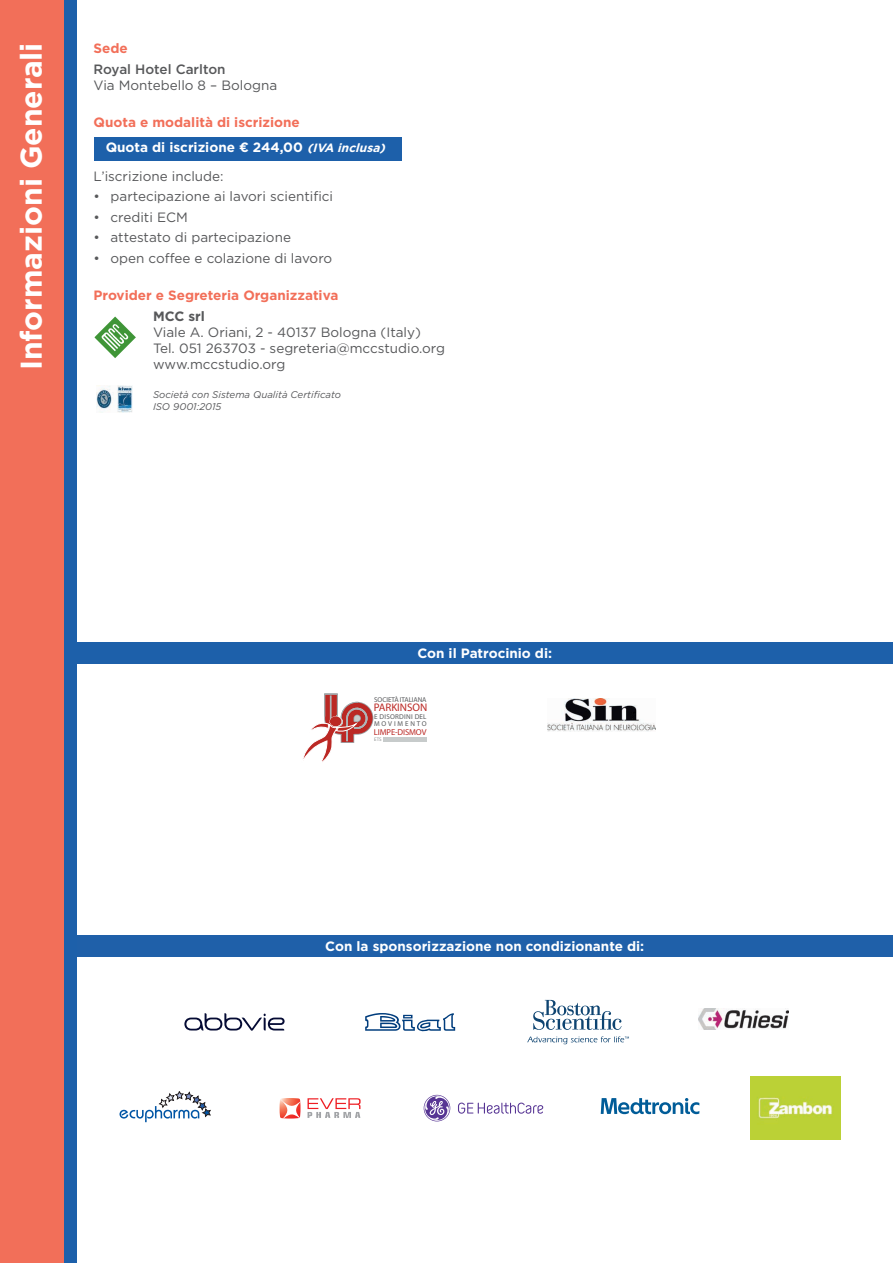
<style>
.page{position:relative;width:893px;height:1263px;background:#fff}
.page>*{position:absolute;margin:0;border:0;box-sizing:border-box;transform-origin:0 0}
.t1{font:700 30px "Gotham";color:#fff}
.t2{font:13.5px/16.2px "Gotham";color:#57585a}
.t3{font:700 13.5px/25px "Gotham";color:#f26f59}
.t4{font:700 13.5px "Gotham";color:#fff}
.t5{font:500 13.5px "Gotham";color:#57585a}
.t6{font:700 13.5px "Gotham";color:#57585a}
.t7{font:10.95px "Myriad Pro";letter-spacing:-.005em;color:#bb2824}
.t8{font:italic 9.75px/12px "Gotham";color:#57585a}
.t9{font:8.55px "Myriad Pro";letter-spacing:-.015em;color:#bb2824}
.t10{font:7.05px/7.6px "Myriad Pro";letter-spacing:.035em;color:#57585a}
.t11{font:7.05px "Myriad Pro";letter-spacing:-.015em;color:#57585a}
.t12{font:5.1px "Myriad Pro";color:#8e9091}
.s1{color:#fff}
.s2{font-style:italic;font-size:12px;color:#fff}
</style>
<div class="page">
<div style="left:53px;top:935px;width:840px;height:22px;background:#1f60a9"></div>
<div style="left:64px;top:0;width:13px;height:1263px;background:#1d60aa"></div>
<div style="left:0;top:0;width:64px;height:1263px;background:#f26f59"></div>
<div style="left:73px;top:642px;width:820px;height:21px;background:#1d60aa"></div>
<div style="left:94px;top:137px;width:308px;height:24px;background:#1d60aa"></div>
<img style="left:94px;top:316px;width:42px;height:42px">
<img style="left:97px;top:386px;width:35px;height:27px">
<svg style="left:303px;top:694px;width:70px;height:68px"></svg>
<hr style="left:383px;top:737px;width:43px;height:4px;background:#c7cbcb">
<img style="left:548px;top:699px;width:108px;height:33px">
<svg style="left:601px;top:1098px;width:98px;height:16px"></svg>
<img style="left:698px;top:1008px;width:91px;height:21px">
<svg style="left:365px;top:1013px;width:90px;height:19px"></svg>
<img style="left:750px;top:1076px;width:90px;height:64px">
<svg style="left:533px;top:1000px;width:88px;height:30px"></svg>
<svg style="left:527px;top:1036px;width:102px;height:8px"></svg>
<svg style="left:184px;top:1013px;width:101px;height:18px"></svg>
<svg style="left:120px;top:1091px;width:90px;height:31px"></svg>
<svg style="left:280px;top:1098px;width:20px;height:20px"></svg>
<svg style="left:308px;top:1098px;width:53px;height:20px"></svg>
<svg style="left:424px;top:1095px;width:119px;height:26px"></svg>
<h1 class="t1" style="left:13px;top:370px;width:329px;rotate:-90deg">Informazioni Generali</h1>
<p class="t3" style="left:94px;top:36px;width:36px">Sede</p>
<p class="t5" style="left:94px;top:61px;width:134px">Royal Hotel Carlton</p>
<p class="t2" style="left:94px;top:77px;width:185px">Via Montebello 8 – Bologna</p>
<p class="t3" style="left:106px;top:110px;width:284px;text-indent:-12px">Quota e modalità di iscrizione<br><span class="s1">Quota di iscrizione € 244,00</span> <span class="s2">(IVA inclusa)</span></p>
<p class="t2" style="left:94px;top:168px;width:132px">L’iscrizione include:</p>
<p class="t2" style="left:94px;top:188px;width:241px">• partecipazione ai lavori scientifici</p>
<p class="t2" style="left:94px;top:209px;width:96px">• crediti ECM</p>
<p class="t2" style="left:94px;top:229px;width:199px">• attestato di partecipazione</p>
<p class="t2" style="left:94px;top:250px;width:240px">• open coffee e colazione di lavoro</p>
<p class="t3" style="left:94px;top:283px;width:246px">Provider e Segreteria Organizzativa</p>
<p class="t6" style="left:153px;top:308px;width:53px">MCC srl</p>
<p class="t2" style="left:153px;top:324px;width:293px">Viale A. Oriani, 2 - 40137 Bologna (Italy)<br>Tel. 051 263703 - segreteria@mccstudio.org www.mccstudio.org</p>
<p class="t8" style="left:153px;top:388px;width:189px">Società con Sistema Qualità Certificato<br>ISO 9001:2015</p>
<p class="t4" style="left:417px;top:645px;width:136px">Con il Patrocinio di:</p>
<p class="t11" style="left:374px;top:695px;width:54px">SOCIETÀ ITALIANA</p>
<p class="t7" style="left:374px;top:701px;width:55px">PARKINSON</p>
<p class="t10" style="left:374px;top:712px;width:54px">E DISORDINI DEL<br>MOVIMENTO</p>
<p class="t9" style="left:374px;top:726px;width:54px">LIMPE-DISMOV</p>
<p class="t12" style="left:374px;top:736px;width:9px">ETS</p>
<p class="t4" style="left:325px;top:938px;width:320px">Con la sponsorizzazione non condizionante di:</p>
</div>
